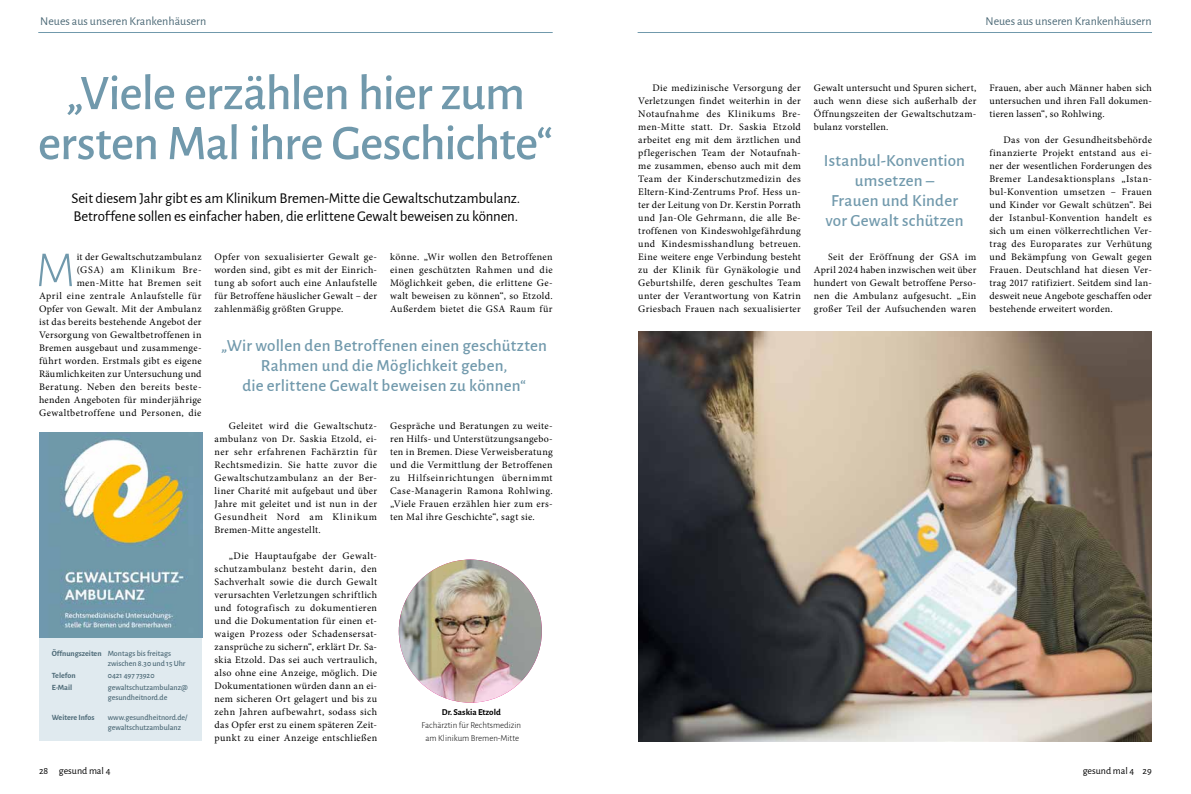
<style>
.page{position:relative;width:1191px;height:794px;background:#fff}
.page>*{position:absolute;margin:0;border:0;box-sizing:border-box;transform-origin:0 0}
.t1{font:300 50.7px "Alegreya Sans";color:#7199ac}
.t2{font:500 50px/50px "Alegreya Sans";letter-spacing:-.02em;color:#7199ac;text-align:center}
.t3{font:500 17px/20px "Alegreya Sans";letter-spacing:.01em;color:#7199ac;text-align:center}
.t4{font:15px/18px "Alegreya Sans";letter-spacing:-.01em;color:#000}
.t5{font:12px "Alegreya Sans";color:#4d6a77}
.t6{font:10px/13px "Minion Pro";letter-spacing:.03em;color:#000;text-align:justify}
.t7{font:10px "Alegreya Sans";color:#000}
.t8{font:300 9px/13px "Alegreya Sans";color:#000;text-align:center}
.t9{font:700 9px "Alegreya Sans";color:#000}
.t10{font:500 8px/10px "Alegreya Sans";color:#4d6a77}
.t11{font:700 8px "Alegreya Sans";letter-spacing:-.005em;color:#4d6a77}
.s1{font-weight:700}
</style>
<div class="page">
<div style="left:39px;top:624px;width:162px;height:117px;background:#e0eaef"></div>
<img style="left:638px;top:331px;width:514px;height:410px">
<img style="left:399px;top:559px;width:143px;height:143px;border-radius:71px">
<hr style="left:38px;top:32px;width:514px;height:1px;background:#7199ac">
<hr style="left:637px;top:32px;width:515px;height:1px;background:#7199ac">
<img style="left:39px;top:432px;width:163px;height:205px">
<p class="t5" style="left:40px;top:13px;width:167px">Neues aus unseren Krankenhäusern</p>
<p class="t5" style="left:985px;top:13px;width:167px">Neues aus unseren Krankenhäusern</p>
<h2 class="t2" style="left:38px;top:65px;width:516px">„Viele erzählen hier zum ersten Mal ihre Geschichte“</h2>
<h3 class="t4" style="left:71px;top:188px;width:450px">Seit diesem Jahr gibt es am Klinikum Bremen-Mitte die Gewaltschutzambulanz.<br>Betroffene sollen es einfacher haben, die erlittene Gewalt beweisen zu können.</h3>
<p class="t6" style="left:39px;top:250px;width:164px;text-align:right">it der Gewaltschutzambulanz<br>(GSA) am Klinikum Bre&shy;men-Mitte hat Bremen seit<br>April eine zentrale Anlaufstelle für Opfer von Gewalt. Mit der Ambulanz ist das bereits bestehende Angebot der Versorgung von Gewaltbetroffenen in Bremen ausgebaut und zusammenge&shy;führt worden. Erstmals gibt es eigene Räumlichkeiten zur Untersuchung und Beratung. Neben den bereits beste&shy;henden Angeboten für minderjährige Gewaltbetroffene und Personen, die</p>
<p class="t6" style="left:215px;top:250px;width:164px">Opfer von sexualisierter Gewalt ge&shy;worden sind, gibt es mit der Einrich&shy;tung ab sofort auch eine Anlaufstelle für Betroffene häuslicher Gewalt – der zahlenmäßig größten Gruppe.</p>
<p class="t6" style="left:215px;top:419px;width:164px;text-indent:14px">Geleitet wird die Gewaltschutz&shy;ambulanz von Dr. Saskia Etzold, ei&shy;ner sehr erfahrenen Fachärztin für Rechtsmedizin. Sie hatte zuvor die Gewaltschutzambulanz an der Ber&shy;liner Charité mit aufgebaut und über Jahre mit geleitet und ist nun in der Gesundheit Nord am Klinikum Bremen-Mitte angestellt.</p>
<p class="t6" style="left:215px;top:549px;width:164px;text-indent:14px">„Die Hauptaufgabe der Gewalt&shy;schutzambulanz besteht darin, den Sachverhalt sowie die durch Gewalt verursachten Verletzungen schriftlich und fotografisch zu dokumentieren und die Dokumentation für einen et&shy;waigen Prozess oder Schadensersat&shy;zansprüche zu sichern“, erklärt Dr. Sa&shy;skia Etzold. Das sei auch vertraulich, also ohne eine Anzeige, möglich. Die Dokumentationen würden dann an ei&shy;nem sicheren Ort gelagert und bis zu zehn Jahren aufbewahrt, sodass sich das Opfer erst zu einem späteren Zeit&shy;punkt zu einer Anzeige entschließen</p>
<p class="t6" style="left:390px;top:250px;width:164px">könne. „Wir wollen den Betroffenen einen geschützten Rahmen und die Möglichkeit geben, die erlittene Ge&shy;walt beweisen zu können“, so Etzold.<br>Außerdem bietet die GSA Raum für</p>
<h1 class="t1" style="left:36px;top:237px;width:41px">M</h1>
<h3 class="t3" style="left:221px;top:335px;width:327px">„Wir wollen den Betroffenen einen geschützten<br>Rahmen und die Möglichkeit geben,<br>die erlittene Gewalt beweisen zu können“</h3>
<p class="t6" style="left:390px;top:419px;width:164px">Gespräche und Beratungen zu weite&shy;ren Hilfs- und Unterstützungsangebo&shy;ten in Bremen. Diese Verweisberatung und die Vermittlung der Betroffenen zu Hilfseinrichtungen übernimmt Case-Managerin Ramona Rohlwing. „Viele Frauen erzählen hier zum ers&shy;ten Mal ihre Geschichte“, sagt sie.</p>
<p class="t10" style="left:108px;top:648px;width:79px;text-indent:-56px"><span class="s1">Öffnungszeiten</span> Montags bis freitags zwischen 8.30 und 15 Uhr</p>
<p class="t11" style="left:52px;top:669px;width:25px">Telefon</p>
<p class="t10" style="left:108px;top:670px;width:48px">0421 497 73920</p>
<p class="t11" style="left:52px;top:681px;width:22px">E-Mail</p>
<p class="t10" style="left:108px;top:682px;width:81px">gewaltschutzambulanz@ gesundheitnord.de</p>
<p class="t11" style="left:52px;top:711px;width:44px">Weitere Infos</p>
<p class="t10" style="left:108px;top:712px;width:81px">www.gesundheitnord.de/ gewaltschutzambulanz</p>
<p class="t7" style="left:39px;top:764px;width:73px">28 gesund mal 4</p>
<p class="t9" style="left:442px;top:706px;width:60px">Dr. Saskia Etzold</p>
<p class="t8" style="left:421px;top:718px;width:101px">Fachärztin für Rechtsmedizin am Klinikum Bremen-Mitte</p>
<p class="t6" style="left:638px;top:81px;width:164px;text-indent:14px">Die medizinische Versorgung der Verletzungen findet weiterhin in der Notaufnahme des Klinikums Bre&shy;men-Mitte statt. Dr. Saskia Etzold arbeitet eng mit dem ärztlichen und pflegerischen Team der Notaufnah&shy;me zusammen, ebenso auch mit dem Team der Kinderschutzmedizin des Eltern-Kind-Zentrums Prof. Hess un&shy;ter der Leitung von Dr. Kerstin Porrath und Jan-Ole Gehrmann, die alle Be&shy;troffenen von Kindeswohlgefährdung und Kindesmisshandlung betreuen.<br>Eine weitere enge Verbindung besteht zu der Klinik für Gynäkologie und Geburtshilfe, deren geschultes Team unter der Verantwortung von Katrin Griesbach Frauen nach sexualisierter</p>
<p class="t6" style="left:814px;top:81px;width:164px">Gewalt untersucht und Spuren sichert, auch wenn diese sich außerhalb der Öffnungszeiten der Gewaltschutzam&shy;bulanz vorstellen.</p>
<h3 class="t3" style="left:824px;top:149px;width:143px">Istanbul-Konvention umsetzen –<br>Frauen und Kinder vor Gewalt schützen</h3>
<p class="t6" style="left:814px;top:250px;width:164px;text-indent:14px">Seit der Eröffnung der GSA im April 2024 haben inzwischen weit über hundert von Gewalt betroffene Perso&shy;nen die Ambulanz aufgesucht. „Ein großer Teil der Aufsuchenden waren</p>
<p class="t6" style="left:989px;top:81px;width:164px">Frauen, aber auch Männer haben sich untersuchen und ihren Fall dokumen&shy;tieren lassen“, so Rohlwing.</p>
<p class="t6" style="left:989px;top:133px;width:164px;text-indent:14px">Das von der Gesundheitsbehörde finanzierte Projekt entstand aus ei&shy;ner der wesentlichen Forderungen des Bremer Landesaktionsplans „Istan&shy;bul-Konvention umsetzen – Frauen und Kinder vor Gewalt schützen“. Bei der Istanbul-Konvention handelt es sich um einen völkerrechtlichen Ver&shy;trag des Europarates zur Verhütung und Bekämpfung von Gewalt gegen Frauen. Deutschland hat diesen Ver&shy;trag 2017 ratifiziert. Seitdem sind lan&shy;desweit neue Angebote geschaffen oder bestehende erweitert worden.</p>
<p class="t7" style="left:1082px;top:764px;width:71px">gesund mal 4 29</p>
</div>
